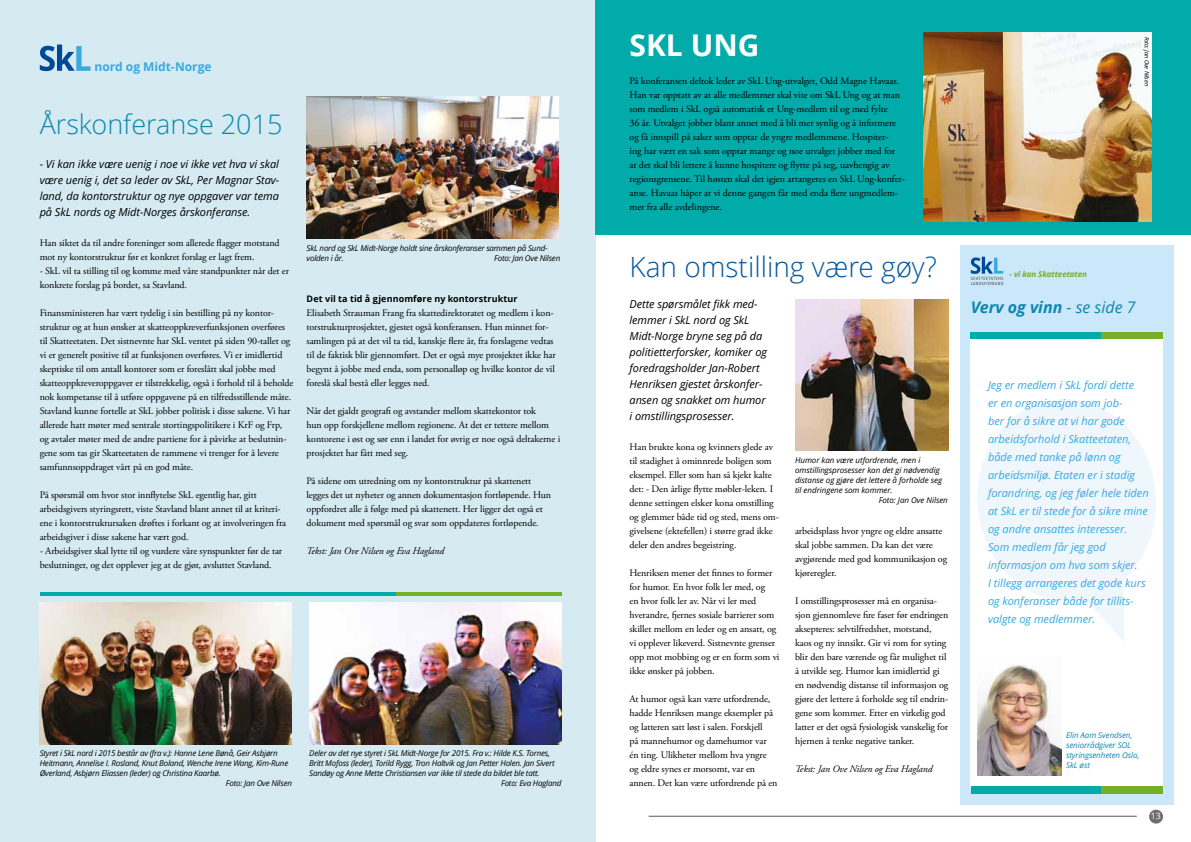
<style>
.page{position:relative;width:1191px;height:842px;background:#fff}
.page>*{position:absolute;margin:0;border:0;box-sizing:border-box;transform-origin:0 0}
.t1{font:700 30px "Open Sans";color:#fff}
.t2{font:300 28px "Open Sans";color:#00569d}
.t3{font:300 27px "Open Sans";color:#0d87af}
.t4{font:italic 700 16px "Open Sans";color:#0d87af}
.t5{font:700 12px "Open Sans";color:#36a9e1}
.t6{font:italic 11px/18px "Open Sans";color:#36a9e1}
.t7{font:italic 11px/16px "Open Sans";letter-spacing:-.005em;color:#000;text-align:justify}
.t8{font:10px/14px "Adobe Garamond Pro";letter-spacing:-.01em;color:#000}
.t9{font:italic 10px "Adobe Garamond Pro";letter-spacing:-.01em;color:#000}
.t10{font:700 9px "Open Sans";letter-spacing:.01em;color:#000}
.t11{font:8.8px "Open Sans";color:#fff}
.t12{font:italic 8px/10px "Open Sans";letter-spacing:-.025em;color:#000}
.t13{font:italic 8px "Open Sans";letter-spacing:-.005em;color:#000}
.t14{font:italic 8px/10px "Open Sans";letter-spacing:-.01em;color:#0d87af}
.t15{font:italic 700 8px "Open Sans";letter-spacing:-.01em;color:#74af27}
.t16{font:italic 6px "Open Sans";letter-spacing:-.025em;color:#000}
.s1{font-weight:400}
</style>
<div class="page">
<hr style="left:648px;top:816px;width:488px;height:1px;background:#575756">
<div style="left:1149px;top:810px;width:14px;height:13px;background:#6d6d6c;border-radius:50%"></div>
<div style="left:0;top:0;width:595px;height:842px;background:#d6ebf1"></div>
<svg style="left:40px;top:45px;width:50px;height:26px"></svg>
<img style="left:306px;top:96px;width:252px;height:143px">
<div style="left:595px;top:0;width:596px;height:234px;background:#00abaa"></div>
<img style="left:795px;top:300px;width:153px;height:150px">
<img style="left:923px;top:33px;width:228px;height:189px">
<hr style="left:40px;top:592px;width:521px;height:4px;background:#00abaa">
<hr style="left:395px;top:592px;width:166px;height:4px;background:#74af27">
<img style="left:40px;top:602px;width:252px;height:143px">
<img style="left:309px;top:602px;width:252px;height:143px">
<div style="left:960px;top:246px;width:213px;height:559px;background:#cbe7fa"></div>
<div style="left:970px;top:332px;width:192px;height:7px;background:#00abaa"></div>
<div style="left:1101px;top:332px;width:61px;height:7px;background:#74af27"></div>
<div style="left:970px;top:339px;width:192px;height:448px;background:#fff"></div>
<div style="left:970px;top:787px;width:192px;height:7px;background:#00abaa"></div>
<div style="left:1101px;top:787px;width:61px;height:7px;background:#74af27"></div>
<img style="left:977px;top:665px;width:84px;height:111px">
<svg style="left:978px;top:399px;width:178px;height:242px;fill:#eff6fc"></svg>
<svg style="left:970px;top:257px;width:33px;height:28px"></svg>
<p class="t5" style="left:95px;top:60px;width:118px">nord og M idt-Norge</p>
<h3 class="t3" style="left:40px;top:109px;width:244px">Årskonferanse 2015</h3>
<p class="t7" style="left:40px;top:156px;width:241px">- Vi kan ikke være uenig i noe vi ikke vet hva vi skal være uenig i, det sa leder av SkL, Per Magnar Stav&shy;land, da kontorstruktur og nye oppgaver var tema på SkL nords og Midt-Norges årskonferanse.</p>
<p class="t8" style="left:40px;top:236px;width:241px">Han siktet da til andre foreninger som allerede flagger motstand mot ny kontorstruktur før et konkret forslag er lagt frem.</p>
<p class="t8" style="left:40px;top:264px;width:251px">- SkL vil ta stilling til og komme med våre standpunkter når det er konkrete forslag på bordet, sa Stavland.</p>
<p class="t8" style="left:40px;top:306px;width:255px">Finansministeren har vært tydelig i sin bestilling på ny kontor&shy;struktur og at hun ønsker at skatteoppkreverfunksjonen overføres til Skatteetaten. Det sistnevnte har SkL ventet på siden 90-tallet og vi er generelt positive til at funksjonen overføres. Vi er imidlertid skeptiske til om antall kontorer som er foreslått skal jobbe med skatteoppkreveroppgaver er tilstrekkelig, også i forhold til å beholde nok kompetanse til å utføre oppgavene på en tilfredsstillende måte.<br>Stavland kunne fortelle at SkL jobber politisk i disse sakene. Vi har allerede hatt møter med sentrale stortingspolitikere i KrF og Frp, og avtaler møter med de andre partiene for å påvirke at beslutnin&shy;gene som tas gir Skatteetaten de rammene vi trenger for å levere samfunnsoppdraget vårt på en god måte.</p>
<p class="t8" style="left:40px;top:488px;width:248px">På spørsmål om hvor stor innflytelse SkL egentlig har, gitt arbeidsgivers styringsrett, viste Stavland blant annet til at kriteri&shy;ene i kontorstruktursaken drøftes i forkant og at involveringen fra arbeidsgiver i disse sakene har vært god.</p>
<p class="t8" style="left:40px;top:544px;width:244px">- Arbeidsgiver skal lytte til og vurdere våre synspunkter før de tar beslutninger, og det opplever jeg at de gjør, avsluttet Stavland.</p>
<p class="t12" style="left:306px;top:243px;width:243px">SkL nord og SkL Midt-Norge holdt sine årskonferanser sammen på Sund&shy;volden i år.</p>
<p class="t12" style="left:494px;top:253px;width:68px">Foto: Jan Ove Nilsen</p>
<p class="t10" style="left:306px;top:294px;width:212px">Det vil ta tid å gjennomføre ny kontorstruktur</p>
<p class="t8" style="left:306px;top:307px;width:250px">Elisabeth Strauman Frang fra skattedirektoratet og medlem i kon&shy;torstrukturprosjektet, gjestet også konferansen. Hun minnet for&shy;samlingen på at det vil ta tid, kanskje flere år, fra forslagene vedtas til de faktisk blir gjennomført. Det er også mye prosjektet ikke har begynt å jobbe med enda, som personalløp og hvilke kontor de vil foreslå skal bestå eller legges ned.</p>
<p class="t8" style="left:306px;top:405px;width:255px">Når det gjaldt geografi og avstander mellom skattekontor tok<br>hun opp forskjellene mellom regionene. At det er tettere mellom kontorene i øst og sør enn i landet for øvrig er noe også deltakerne i prosjektet har fått med seg.</p>
<p class="t8" style="left:306px;top:475px;width:246px">På sidene om utredning om ny kontorstruktur på skattenett legges det ut nyheter og annen dokumentasjon fortløpende. Hun oppfordret alle å følge med på skattenett. Her ligger det også et dokument med spørsmål og svar som oppdateres fortløpende.</p>
<p class="t9" style="left:306px;top:545px;width:139px">Tekst: Jan Ove Nilsen og Eva Hagland</p>
<p class="t12" style="left:40px;top:748px;width:240px">Styret i SkL nord i 2015 består av (fra v.): Hanne Lene Bønå, Geir Asbjørn</p>
<p class="t12" style="left:40px;top:758px;width:250px">Heitmann, Annelise I. Rosland, Knut Boland, Wenche Irene Wang, Kim-Rune</p>
<p class="t12" style="left:40px;top:768px;width:183px">Øverland, Asbjørn Eliassen (leder) og Christina Kaarbø.</p>
<p class="t12" style="left:226px;top:778px;width:68px">Foto: Jan Ove Nilsen</p>
<p class="t12" style="left:309px;top:748px;width:242px">Deler av det nye styret i SkL Midt-Norge for 2015. Fra v.: Hilde K.S. Tornes,</p>
<p class="t12" style="left:309px;top:758px;width:247px">Britt Mofoss (leder), Torild Rygg, Tron Haltvik og Jan Petter Holen. Jan Sivert</p>
<p class="t12" style="left:309px;top:768px;width:232px">Sandøy og Anne Mette Christiansen var ikke til stede da bildet ble tatt.</p>
<p class="t12" style="left:501px;top:778px;width:62px">Foto: Eva Hagland</p>
<h1 class="t1" style="left:629px;top:28px;width:131px">SkL Ung</h1>
<p class="t8" style="left:629px;top:74px;width:277px">På konferansen deltok leder av SkL Ung-utvalget, Odd Magne Havaas.<br>Han var opptatt av at alle medlemmer skal vite om SkL Ung og at man som medlem i SkL også automatisk er Ung-medlem til og med fylte<br>36 år. Utvalget jobber blant annet med å bli mer synlig og å informere og få innspill på saker som opptar de yngre medlemmene. Hospiter-<br>ing har vært en sak som opptar mange og noe utvalget jobber med for<br>at det skal bli lettere å kunne hospitere og flytte på seg, uavhengig av regionsgrensene. Til høsten skal det igjen arrangeres en SkL Ung-konfer&shy;anse. Havaas håper at vi denne gangen får med enda flere ungmedlem&shy;mer fra alle avdelingene.</p>
<h2 class="t2" style="left:629px;top:251px;width:309px">Kan omstilling være gøy?</h2>
<p class="t7" style="left:629px;top:296px;width:139px;text-align:left">Dette spørsmålet fikk med&shy;lemmer i SkL nord og SkL<br>Midt-Norge bryne seg på da politietterforsker, komiker og foredragsholder Jan-Robert<br>Henriksen gjestet årskonfer&shy;ansen og snakket om humor i omstillingsprosesser.</p>
<p class="t8" style="left:629px;top:440px;width:151px">Han brukte kona og kvinners glede av til stadighet å ominnrede boligen som eksempel. Eller som han så kjekt kalte det: - Den årlige flytte møbler-leken. I denne settingen elsker kona omstilling og glemmer både tid og sted, mens om&shy;givelsene (ektefellen) i større grad ikke deler den andres begeistring.</p>
<p class="t8" style="left:629px;top:566px;width:151px">Henriksen mener det finnes to former for humor. En hvor folk ler med, og<br>en hvor folk ler av. Når vi ler med hverandre, fjernes sosiale barrierer som skillet mellom en leder og en ansatt, og vi opplever likeverd. Sistnevnte grenser opp mot mobbing og er en form som vi ikke ønsker på jobben.</p>
<p class="t8" style="left:629px;top:692px;width:149px">At humor også kan være utfordrende, hadde Henriksen mange eksempler på og latteren satt løst i salen. Forskjell<br>på mannehumor og damehumor var én ting. Ulikheter mellom hva yngre og eldre synes er morsomt, var en annen. Det kan være utfordrende på en</p>
<p class="t13" style="left:795px;top:455px;width:127px">Humor kan være utfordrende, men i</p>
<p class="t13" style="left:795px;top:465px;width:146px">omstillingsprosesser kan det gi nødvendig</p>
<p class="t13" style="left:795px;top:475px;width:148px">distanse og gjøre det lettere å forholde seg</p>
<p class="t13" style="left:795px;top:485px;width:99px">til endringene som kommer.</p>
<p class="t13" style="left:878px;top:495px;width:71px">Foto: Jan Ove Nilsen</p>
<p class="t8" style="left:795px;top:524px;width:154px">arbeidsplass hvor yngre og eldre ansatte skal jobbe sammen. Da kan det være avgjørende med god kommunikasjon og kjøreregler.</p>
<p class="t8" style="left:795px;top:594px;width:155px">I omstillingsprosesser må en organisa&shy;sjon gjennomleve fire faser før endringen aksepteres: selvtilfredshet, motstand, kaos og ny innsikt. Gir vi rom for syting blir den bare værende og får mulighet til å utvikle seg. Humor kan imidlertid gi en nødvendig distanse til informasjon og gjøre det lettere å forholde seg til endrin&shy;gene som kommer. Etter en virkelig god latter er det også fysiologisk vanskelig for hjernen å tenke negative tanker.</p>
<p class="t9" style="left:795px;top:763px;width:139px">Tekst: Jan Ove Nilsen og Eva Hagland</p>
<p class="t16" style="left:1150px;top:37px;width:51px;rotate:90deg">Foto: Jan Ove Nilsen</p>
<p class="t15" style="left:1009px;top:270px;width:79px">- vi kan Skatteetaten</p>
<h3 class="t4" style="left:970px;top:298px;width:166px">Verv og vinn <span class="s1">- se side 7</span></h3>
<p class="t6" style="left:988px;top:376px;width:162px">Jeg er medlem i SkL fordi dette<br>er en organisasjon som job-<br>ber for å sikre at vi har gode arbeidsforhold i Skatteetaten, både med tanke på lønn og arbeidsmiljø. Etaten er i stadig forandring, og jeg føler hele tiden at SkL er til stede for å sikre mine og andre ansattes interesser.<br>Som medlem får jeg god informasjon om hva som skjer.<br>I tillegg arrangeres det gode kurs og konferanser både for tillits&shy;valgte og medlemmer.</p>
<p class="t14" style="left:1066px;top:730px;width:75px">Elin Aam Svendsen, seniorrådgiver SOL styringsenheten Oslo,<br>SkL øst</p>
<p class="t11" style="left:1150px;top:811px;width:12px">13</p>
</div>
